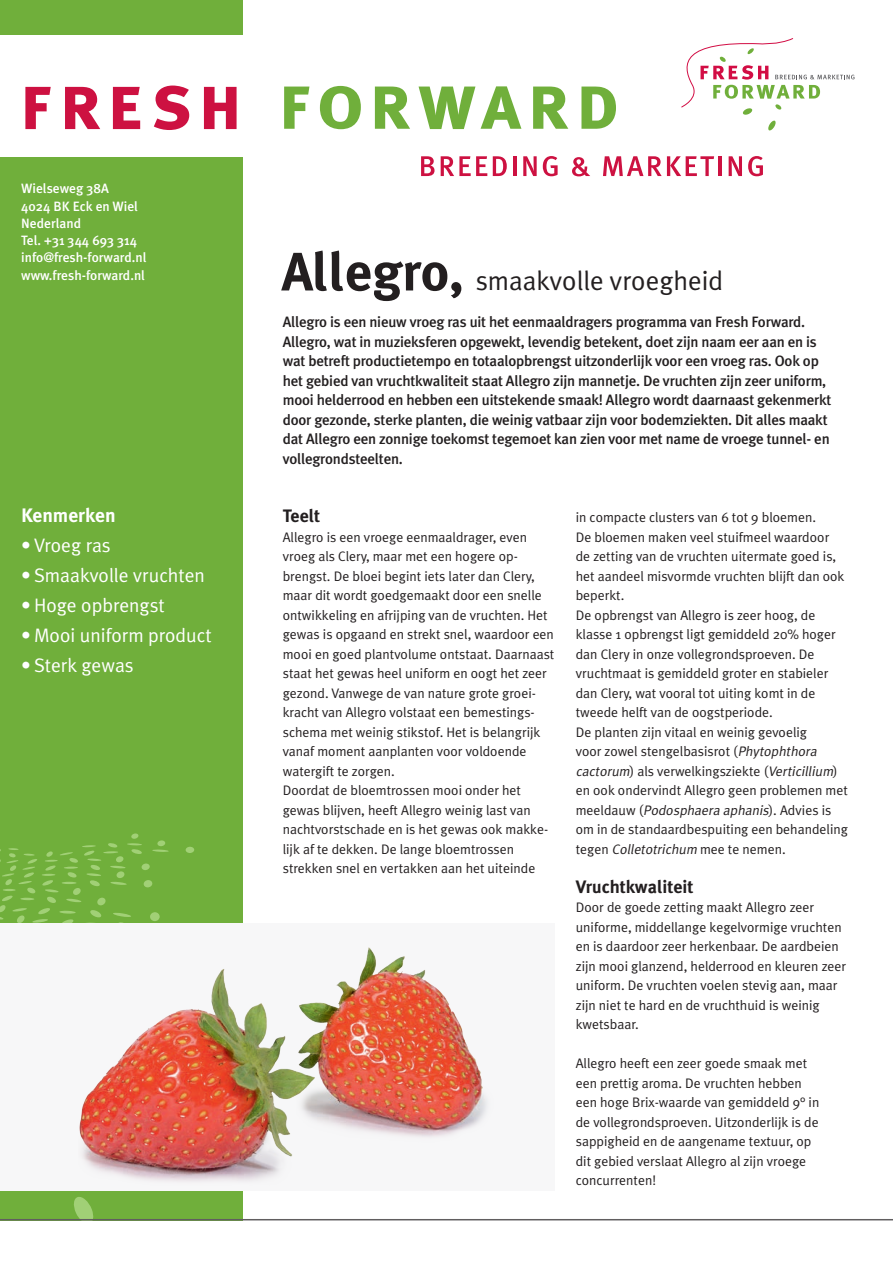
<style>
.page{position:relative;width:893px;height:1263px;background:#fff}
.page>*{position:absolute;margin:0;border:0;box-sizing:border-box;transform-origin:0 0}
.t1{font:27px "Meta Plus Normal";color:#231f20}
.t2{font:19.5px "Meta Plus Normal";color:#fff}
.t3{font:700 19.5px "Meta Plus";color:#fff}
.t4{font:700 18px "Meta Plus";color:#231f20}
.t5{font:500 15px/19.5px "Meta Plus";letter-spacing:-.015em;color:#231f20}
.t6{font:13.8px/19.5px "Meta Plus Normal";color:#231f20}
.t7{font:500 13.5px/17.2px "Meta Plus";color:#fff}
.s1{font-family:"Meta Plus";font-weight:700;font-size:54px}
.s2{font-style:italic}
</style>
<div class="page">
<svg style="left:25px;top:87px;width:26px;height:43px"></svg>
<svg style="left:65px;top:87px;width:35px;height:43px"></svg>
<svg style="left:113px;top:87px;width:27px;height:43px"></svg>
<svg style="left:154px;top:86px;width:35px;height:44px"></svg>
<svg style="left:204px;top:87px;width:33px;height:43px"></svg>
<svg style="left:284px;top:87px;width:25px;height:42px"></svg>
<svg style="left:320px;top:86px;width:41px;height:44px"></svg>
<svg style="left:375px;top:87px;width:35px;height:42px"></svg>
<svg style="left:419px;top:87px;width:56px;height:43px"></svg>
<svg style="left:481px;top:86px;width:40px;height:43px"></svg>
<svg style="left:533px;top:87px;width:35px;height:42px"></svg>
<svg style="left:581px;top:87px;width:35px;height:42px"></svg>
<svg style="left:421px;top:156px;width:13px;height:21px"></svg>
<svg style="left:441px;top:156px;width:46px;height:21px"></svg>
<svg style="left:493px;top:156px;width:14px;height:21px"></svg>
<hr style="left:513px;top:156px;width:3px;height:20px;background:#cd1141">
<svg style="left:523px;top:156px;width:14px;height:21px"></svg>
<svg style="left:543px;top:156px;width:15px;height:21px"></svg>
<svg style="left:572px;top:157px;width:18px;height:20px"></svg>
<svg style="left:603px;top:156px;width:111px;height:21px"></svg>
<hr style="left:718px;top:156px;width:4px;height:20px;background:#cd1141">
<svg style="left:729px;top:156px;width:13px;height:21px"></svg>
<svg style="left:748px;top:156px;width:15px;height:21px"></svg>
<div style="left:0;top:157px;width:242px;height:1063px;background:#70af3b"></div>
<div style="left:131px;top:833px;width:8px;height:6px;background:#a1d076;border-radius:50%"></div>
<div style="left:157px;top:840px;width:8px;height:6px;background:#a1d076;border-radius:50%"></div>
<div style="left:186px;top:847px;width:8px;height:6px;background:#a1d076;border-radius:50%"></div>
<svg style="left:0;top:843px;width:169px;height:80px"></svg>
<svg style="left:74px;top:1197px;width:20px;height:22px"></svg>
<div style="left:0;top:0;width:242px;height:34px;background:#70af3b"></div>
<div style="left:0;top:923px;width:555px;height:268px;background:#f7f7f8"></div>
<hr style="left:0;top:1219px;width:893px;height:1px;background:#605e5f">
<svg style="left:681px;top:38px;width:173px;height:92px"></svg>
<img style="left:79px;top:969px;width:217px;height:212px">
<img style="left:296px;top:947px;width:191px;height:190px">
<p class="t7" style="left:21px;top:180px;width:127px">Wielseweg 38A<br>4024 BK Eck en Wiel<br>Nederland<br>Tel. +31 344 693 314 info@fresh-forward.nl www.fresh-forward.nl</p>
<h2 class="t3" style="left:21px;top:504px;width:96px">Kenmerken</h2>
<h2 class="t2" style="left:21px;top:534px;width:91px">• Vroeg ras</h2>
<h2 class="t2" style="left:21px;top:564px;width:185px">• Smaakvolle vruchten</h2>
<h2 class="t2" style="left:21px;top:594px;width:145px">•Hoge opbrengst</h2>
<h2 class="t2" style="left:21px;top:624px;width:192px">•Mooi uniform product</h2>
<h2 class="t2" style="left:21px;top:654px;width:114px">• Sterk gewas</h2>
<h1 class="t1" style="left:282px;top:265px;width:443px"><span class="s1">Allegro,</span> smaakvolle vroegheid</h1>
<p class="t5" style="left:283px;top:312px;width:550px">Allegro is een nieuw vroeg ras uit het eenmaaldragers programma van Fresh Forward.<br>Allegro, wat in muzieksferen opgewekt, levendig betekent, doet zijn naam eer aan en is wat betreft productietempo en totaalopbrengst uitzonderlijk voor een vroeg ras. Ook op het gebied van vruchtkwaliteit staat Allegro zijn mannetje. De vruchten zijn zeer uniform, mooi helderrood en hebben een uitstekende smaak! Allegro wordt daarnaast gekenmerkt door gezonde, sterke planten, die weinig vatbaar zijn voor bodemziekten. Dit alles maakt dat Allegro een zonnige toekomst tegemoet kan zien voor met name de vroege tunnel- en vollegrondsteelten.</p>
<h3 class="t4" style="left:283px;top:505px;width:39px">Teelt</h3>
<p class="t6" style="left:283px;top:527px;width:273px">Allegro is een vroege eenmaaldrager, even vroeg als Clery, maar met een hogere op&shy;brengst. De bloei begint iets later dan Clery, maar dit wordt goedgemaakt door een snelle ontwikkeling en afrijping van de vruchten. Het gewas is opgaand en strekt snel, waardoor een mooi en goed plantvolume ontstaat. Daarnaast staat het gewas heel uniform en oogt het zeer gezond. Vanwege de van nature grote groei&shy;kracht van Allegro volstaat een bemestings&shy;schema met weinig stikstof. Het is belangrijk vanaf moment aanplanten voor voldoende watergift te zorgen.<br>Doordat de bloemtrossen mooi onder het gewas blijven, heeft Allegro weinig last van nachtvorstschade en is het gewas ook makke-- lijk af te dekken. De lange bloemtrossen strekken snel en vertakken aan het uiteinde</p>
<p class="t6" style="left:576px;top:507px;width:274px">in compacte clusters van 6 tot 9 bloemen.<br>De bloemen maken veel stuifmeel waardoor<br>de zetting van de vruchten uitermate goed is, het aandeel misvormde vruchten blijft dan ook beperkt.<br>De opbrengst van Allegro is zeer hoog, de klasse 1 opbrengst ligt gemiddeld 20% hoger dan Clery in onze vollegrondsproeven. De vruchtmaat is gemiddeld groter en stabieler dan Clery, wat vooral tot uiting komt in de tweede helft van de oogstperiode.<br>De planten zijn vitaal en weinig gevoelig<br>voor zowel stengelbasisrot (<span class="s2">Phytophthora cactorum</span>) a l s ve rwe l ki n gs z i e kt e (<span class="s2">Verticillium</span>) en ook ondervindt Allegro geen problemen met m e e l d a u w (<span class="s2">Podosphaera aphanis</span>) . Ad v i e s i s om in de standaardbespuiting een behandeling t e ge n <span class="s2">Colletotrichum</span> m e e t e n e m e n .</p>
<h3 class="t4" style="left:576px;top:876px;width:119px">Vruchtkwaliteit</h3>
<p class="t6" style="left:576px;top:897px;width:272px">Door de goede zetting maakt Allegro zeer uniforme, middellange kegelvormige vruchten en is daardoor zeer herkenbaar. De aardbeien zijn mooi glanzend, helderrood en kleuren zeer uniform. De vruchten voelen stevig aan, maar zijn niet te hard en de vruchthuid is weinig kwetsbaar.</p>
<p class="t6" style="left:576px;top:1053px;width:245px">Allegro heeft een zeer goede smaak met een prettig aroma. De vruchten hebben een hoge Brix-waarde van gemiddeld 9° in de vollegrondsproeven. Uitzonderlijk is de sappigheid en de aangename textuur, op dit gebied verslaat Allegro al zijn vroege concurrenten!</p>
</div>
